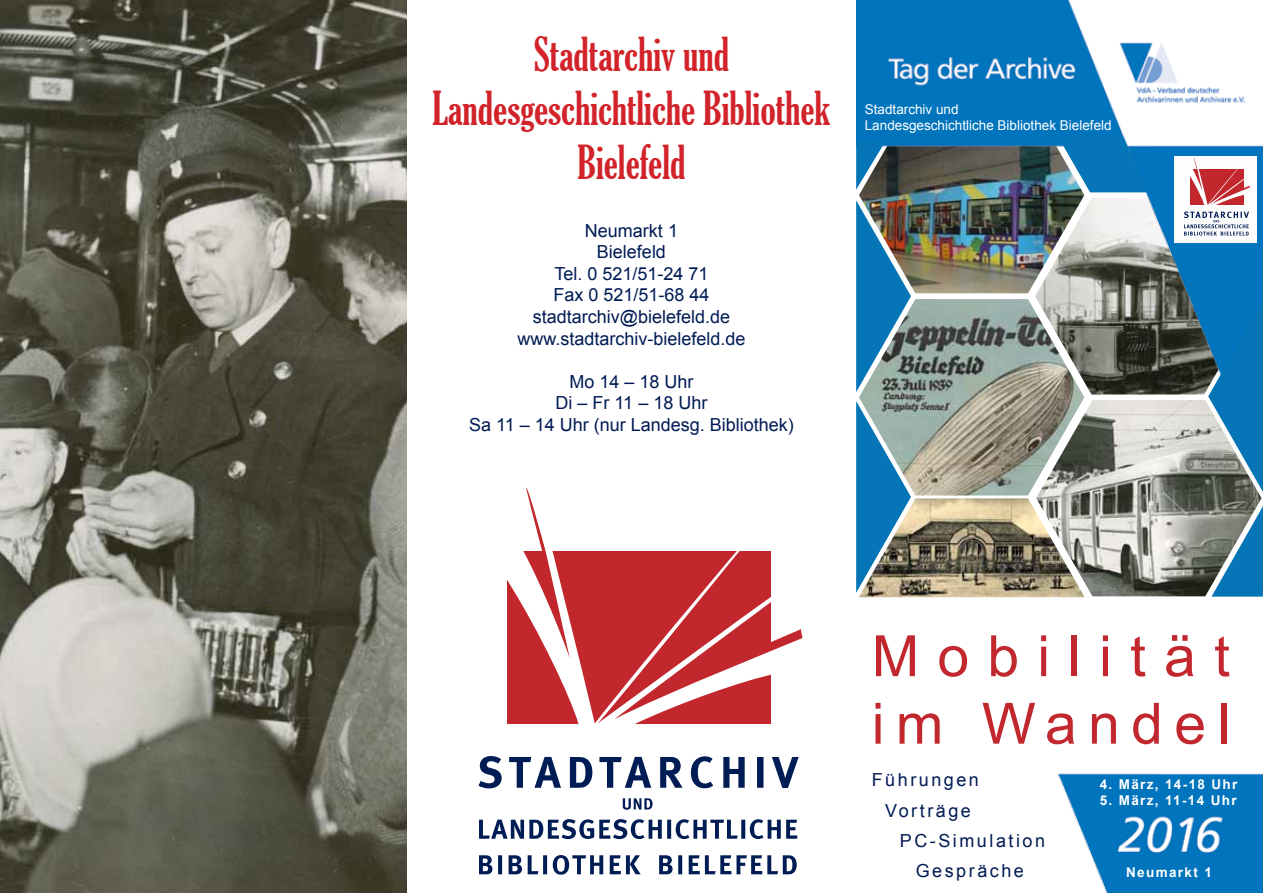
<style>
.page{position:relative;width:1263px;height:893px;background:#fff}
.page>*{position:absolute;margin:0;border:0;box-sizing:border-box;transform-origin:0 0}
.t1{font:57px/67.5px "Arial";letter-spacing:.32em;color:#c1272d}
.t2{font:extra-condensed 45px/54px "Gloucester";color:#d2232a;text-align:center}
.t3{font:18px/21.6px "Arial";color:#001b54;text-align:center}
.t4{font:18px "Arial";letter-spacing:.14em;color:#001b54}
.t5{font:13.5px/16.2px "Arial";color:#fff}
.t6{font:700 13.5px "Arial";letter-spacing:.1em;color:#fff}
</style>
<div class="page">
<img style="left:856px;top:0;width:407px;height:893px">
<img style="left:859px;top:498px;width:225px;height:99px">
<img style="left:859px;top:299px;width:225px;height:196px">
<div style="left:1174px;top:156px;width:82px;height:86px;background:#fefdfd"></div>
<svg style="left:1184px;top:157px;width:67px;height:79px"></svg>
<svg style="left:1211px;top:506px;width:52px;height:91px;background:#4d85a1"></svg>
<svg style="left:478px;top:756px;width:321px;height:119px"></svg>
<svg style="left:507px;top:487px;width:296px;height:237px;fill:#c1272d"></svg>
<svg style="left:856px;top:401px;width:55px;height:192px;background:#548ea8"></svg>
<img style="left:0;top:0;width:407px;height:893px">
<svg style="left:856px;top:141px;width:29px;height:49px"></svg>
<svg style="left:1062px;top:138px;width:86px;height:54px;background:#2686be"></svg>
<img style="left:856px;top:200px;width:55px;height:192px">
<svg style="left:1208px;top:300px;width:55px;height:192px;background:#2d7fad"></svg>
<h2 class="t2" style="left:433px;top:28px;width:399px">Stadtarchiv und<br>Landesgeschichtliche Bibliothek<br>Bielefeld</h2>
<p class="t3" style="left:517px;top:220px;width:230px">Neumarkt 1<br>Bielefeld<br>Tel. 0 521/51-24 71<br>Fax 0 521/51-68 44 stadtarchiv@bielefeld.de www.stadtarchiv-bielefeld.de</p>
<p class="t3" style="left:469px;top:371px;width:326px">Mo 14 – 18 Uhr<br>Di – Fr 11 – 18 Uhr<br>Sa 11 – 14 Uhr (nur Landesg. Bibliothek)</p>
<p class="t5" style="left:865px;top:101px;width:248px">Stadtarchiv und<br>Landesgeschichtliche Bibliothek Bielefeld</p>
<h1 class="t1" style="left:872px;top:623px;width:360px">Mobilität im Wandel</h1>
<p class="t4" style="left:872px;top:768px;width:109px">Führungen</p>
<p class="t4" style="left:885px;top:798px;width:87px">Vorträge</p>
<p class="t4" style="left:900px;top:829px;width:147px">PC-Simulation</p>
<p class="t4" style="left:916px;top:859px;width:110px">Gespräche</p>
<p class="t6" style="left:1100px;top:775px;width:139px">4. März, 14-18 Uhr</p>
<p class="t6" style="left:1100px;top:791px;width:138px">5. März, 11-14 Uhr</p>
<p class="t6" style="left:1126px;top:864px;width:87px">Neumarkt 1</p>
</div>
